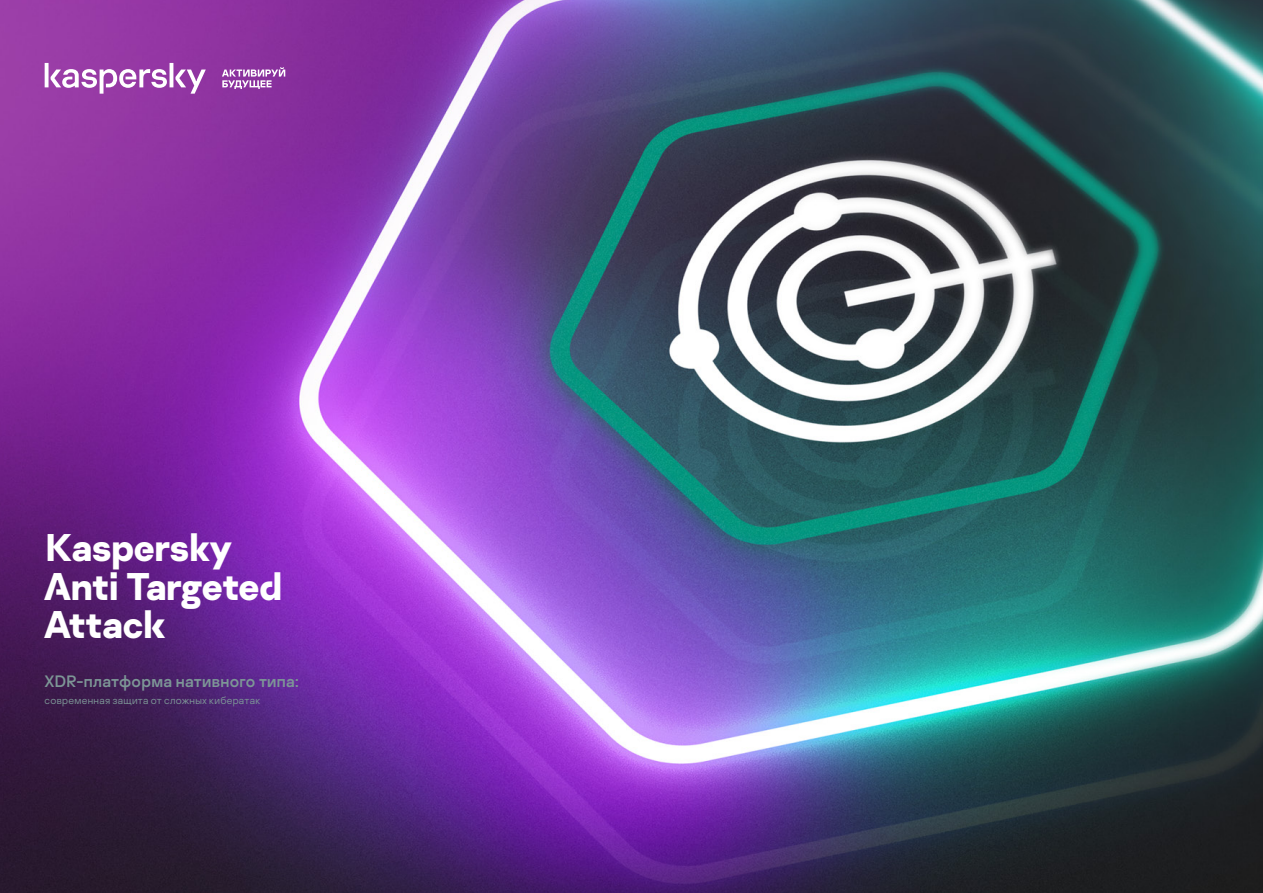
<style>
.page{position:relative;width:1263px;height:893px;background:#fff}
.page>*{position:absolute;margin:0;border:0;box-sizing:border-box;transform-origin:0 0}
.t1{font:700 38.55px/38.5px "Kaspersky Sans";letter-spacing:-.02em;color:#fff}
.t2{font:16.5px "Kaspersky Sans";letter-spacing:.015em;color:#7d9696}
.copyright{font:300 10.5px "Kaspersky Sans";letter-spacing:.03em;color:#7d9696}
</style>
<div class="page">
<img style="left:0;top:0;width:1263px;height:893px">
<svg style="left:45px;top:63px;width:161px;height:31px"></svg>
<svg style="left:222px;top:67px;width:63px;height:22px"></svg>
<h2 class="t1" style="left:43px;top:529px;width:241px">Kaspersky<br>Anti Targeted<br>Attack</h2>
<p class="t2" style="left:45px;top:672px;width:256px">XDR-платформа нативного типа:</p>
<p class="copyright" style="left:45px;top:694px;width:217px">современная защита от сложных кибератак</p>
</div>
